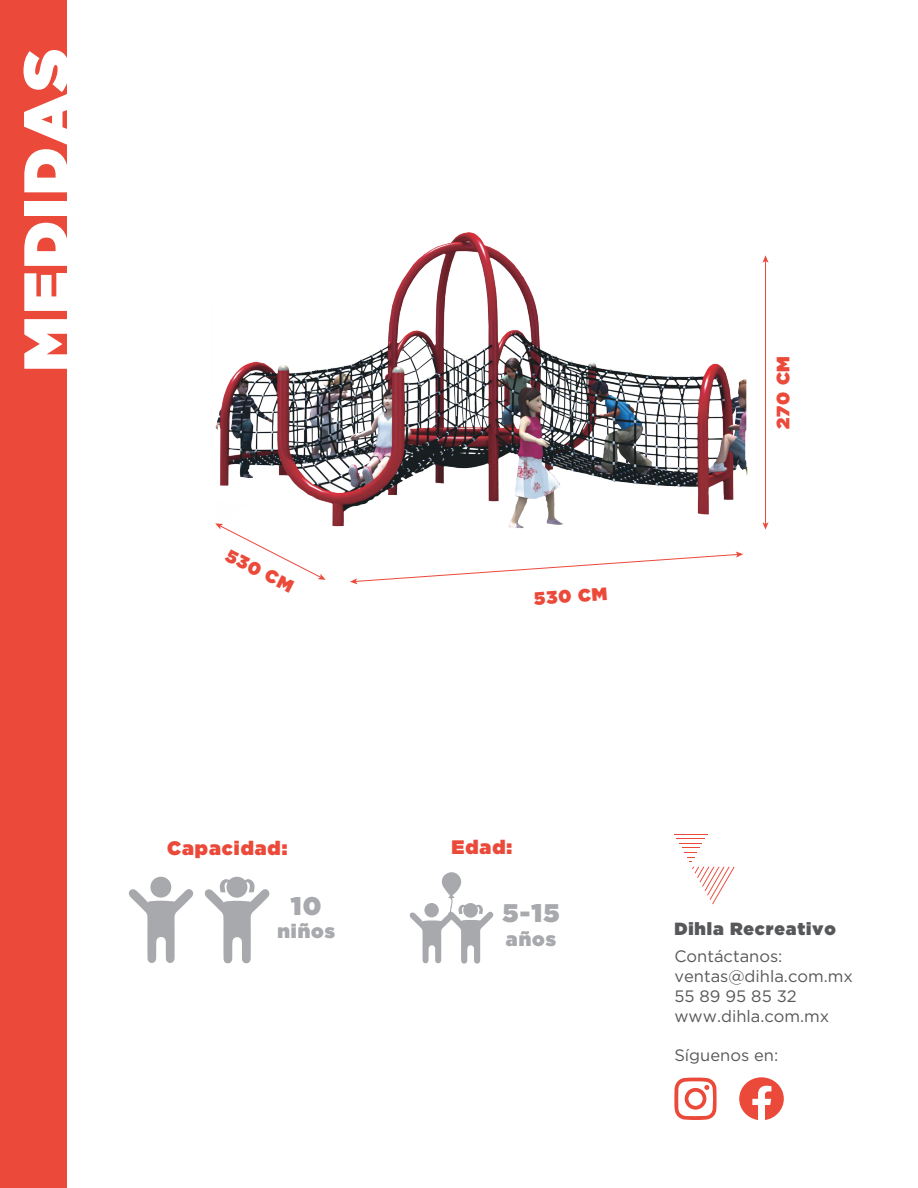
<style>
.page{position:relative;width:918px;height:1188px;background:#fff}
.page>*{position:absolute;margin:0;border:0;box-sizing:border-box;transform-origin:0 0}
.t1{font:900 63px "Gotham";letter-spacing:.05em;color:#fff}
.t2{font:900 25.5px "Gotham";color:#a8a9ad}
.t3{font:900 19.5px "Gotham";letter-spacing:.05em;color:#eb493a}
.t4{font:900 19.5px "Gotham";letter-spacing:.05em;color:#a8a9ad}
.t5{font:900 18px "Gotham";color:#eb493a}
.t6{font:900 17.7px "Gotham";letter-spacing:.05em;color:#57585a}
.t7{font:16.5px/19.8px "Gotham";color:#57585a}
</style>
<div class="page">
<div style="left:0;top:0;width:66px;height:1188px;background:#eb493a"></div>
<svg style="left:674px;top:1077px;width:43px;height:43px"></svg>
<svg style="left:739px;top:1077px;width:45px;height:43px"></svg>
<hr style="left:674px;top:834px;width:33px;height:1px;background:#eb493a">
<svg style="left:677px;top:838px;width:58px;height:66px"></svg>
<svg style="left:204px;top:877px;width:66px;height:86px"></svg>
<svg style="left:128px;top:887px;width:66px;height:76px"></svg>
<div style="left:150px;top:877px;width:21px;height:21px;background:#a8a9ad;border-radius:50%"></div>
<svg style="left:409px;top:872px;width:85px;height:92px"></svg>
<div style="left:424px;top:903px;width:15px;height:14px;background:#a8a9ad;border-radius:50%"></div>
<img style="left:215px;top:232px;width:533px;height:296px">
<hr style="left:765px;top:261px;width:1px;height:263px;background:#eb493a">
<svg style="left:762px;top:522px;width:7px;height:8px"></svg>
<svg style="left:762px;top:255px;width:7px;height:8px"></svg>
<svg style="left:350px;top:552px;width:393px;height:32px"></svg>
<svg style="left:215px;top:523px;width:111px;height:57px"></svg>
<h1 class="t1" style="left:1px;top:371px;width:325px;rotate:-90deg">MEDIDAS</h1>
<p class="t5" style="left:233px;top:542px;width:75px;rotate:27deg">530 CM</p>
<p class="t5" style="left:533px;top:586px;width:75px;rotate:-4deg">530 CM</p>
<p class="t5" style="left:770px;top:429px;width:75px;rotate:-90deg">270 CM</p>
<p class="t3" style="left:167px;top:834px;width:122px">Capacidad:</p>
<p class="t3" style="left:451px;top:833px;width:62px">Edad:</p>
<h2 class="t2" style="left:291px;top:887px;width:32px">10</h2>
<p class="t4" style="left:277px;top:917px;width:59px">niños</p>
<h2 class="t2" style="left:503px;top:895px;width:59px">5-15</h2>
<p class="t4" style="left:506px;top:925px;width:52px">años</p>
<p class="t6" style="left:674px;top:916px;width:163px">Dihla Recreativo</p>
<p class="t7" style="left:674px;top:946px;width:180px">Contáctanos: ventas@dihla.com.mx<br>55 89 95 85 32 www.dihla.com.mx</p>
<p class="t7" style="left:674px;top:1045px;width:105px">Síguenos en:</p>
</div>
